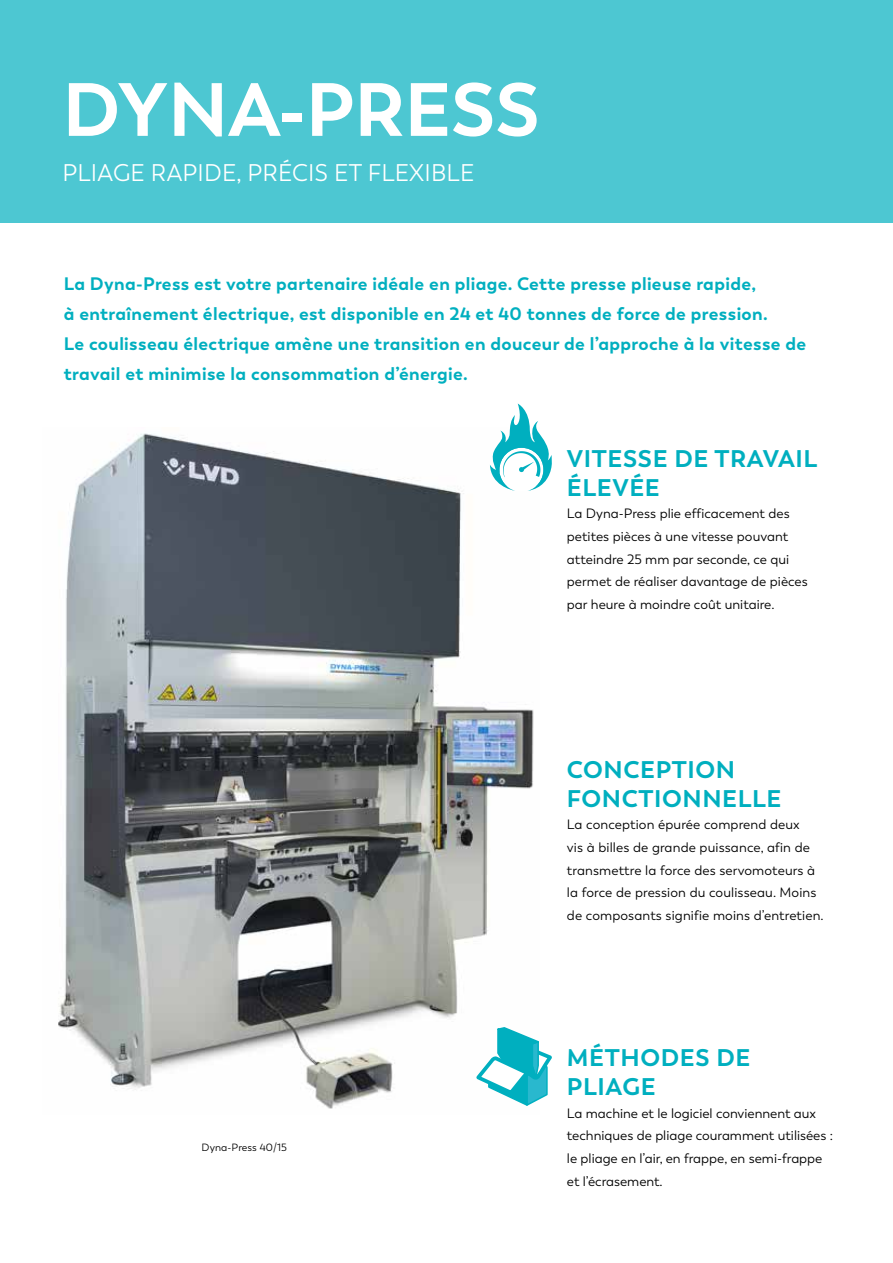
<style>
.page{position:relative;width:893px;height:1263px;background:#fff}
.page>*{position:absolute;margin:0;border:0;box-sizing:border-box;transform-origin:0 0}
.t1{font:700 75px "Trenda";color:#fff}
.t2{font:700 24px/28.8px "Trenda";letter-spacing:.025em;color:#00afbf}
.t3{font:24px "Trenda";letter-spacing:.01em;color:#fff}
.t4{font:700 18px/30px "Trenda";letter-spacing:.02em;color:#00afbf}
.t5{font:13.5px/22.6px "Trenda";letter-spacing:.005em;color:#000}
.t6{font:10.5px "Trenda";letter-spacing:.01em;color:#000}
</style>
<div class="page">
<img style="left:58px;top:433px;width:476px;height:676px">
<div style="left:0;top:0;width:893px;height:222px;background:#4dc7d2"></div>
<svg style="left:490px;top:404px;width:62px;height:87px"></svg>
<svg style="left:476px;top:1027px;width:76px;height:79px"></svg>
<h1 class="t1" style="left:63px;top:63px;width:479px">DYNA-PRESS</h1>
<h2 class="t3" style="left:63px;top:159px;width:413px">PLIAGE RAPIDE, PRÉCIS ET FLEXIBLE</h2>
<p class="t4" style="left:64px;top:269px;width:744px">La Dyna-Press est votre partenaire idéale en pliage. Cette presse plieuse rapide,<br>à entraînement électrique, est disponible en 24 et 40 tonnes de force de pression.<br>Le coulisseau électrique amène une transition en douceur de l’approche à la vitesse de travail et minimise la consommation d’énergie.</p>
<h2 class="t2" style="left:567px;top:444px;width:252px">VITESSE DE TRAVAIL<br>ÉLEVÉE</h2>
<p class="t5" style="left:567px;top:503px;width:242px">La Dyna-Press plie efficacement des petites pièces à une vitesse pouvant atteindre 25 mm par seconde, ce qui permet de réaliser davantage de pièces par heure à moindre coût unitaire.</p>
<p class="t6" style="left:202px;top:1141px;width:87px">Dyna-Press 40/15</p>
<h2 class="t2" style="left:567px;top:755px;width:216px">CONCEPTION<br>FONCTIONNELLE</h2>
<p class="t5" style="left:567px;top:814px;width:258px">La conception épurée comprend deux<br>vis à billes de grande puissance, afin de transmettre la force des servomoteurs à la force de pression du coulisseau. Moins de composants signifie moins d’entretien.</p>
<h2 class="t2" style="left:567px;top:1044px;width:185px">MÉTHODES DE<br>PLIAGE</h2>
<p class="t5" style="left:567px;top:1102px;width:268px">La machine et le logiciel conviennent aux techniques de pliage couramment utilisées : le pliage en l’air, en frappe, en semi-frappe et l’écrasement.</p>
</div>
